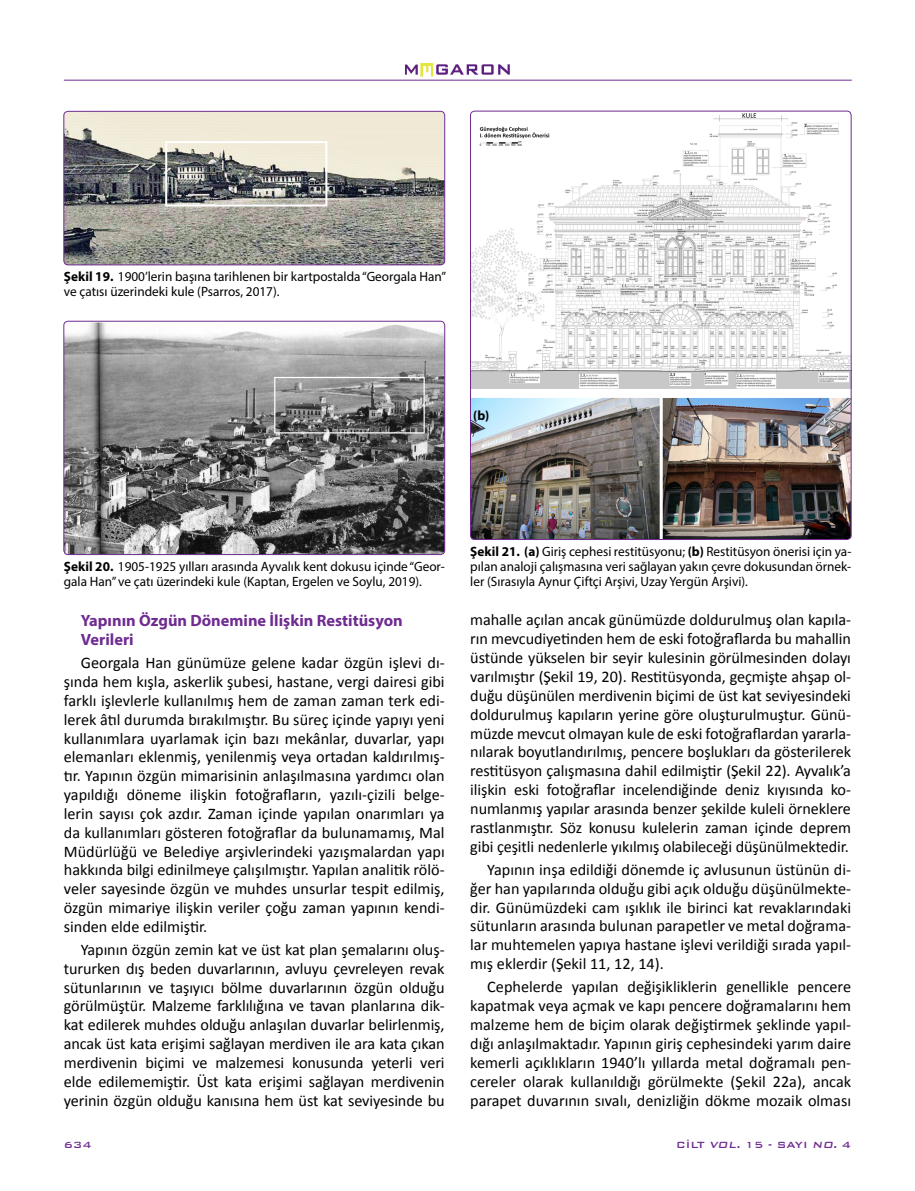
<style>
.page{position:relative;width:915px;height:1191px;background:#fff}
.page>*{position:absolute;margin:0;border:0;box-sizing:border-box;transform-origin:0 0}
.t1{font:700 16.35px/19.6px "Myriad Pro";color:#6f2c91}
.t2{font:16.2px/18.9px "Calibri";color:#000;text-align:justify}
.t3{font:13.5px/15px "Myriad Pro";color:#000}
.t4{font:700 13.5px "Myriad Pro";color:#000}
.t5{font:500 12px "Bank Gothic BT";color:#6f2c91}
.s1{font-weight:700}
.s2{font-style:italic}
</style>
<div class="page">
<img style="left:64px;top:111px;width:380px;height:154px">
<div style="left:64px;top:111px;width:381px;height:154px;border:1px solid #6f2c91;border-radius:4px"></div>
<img style="left:472px;top:398px;width:377px;height:140px">
<img style="left:64px;top:321px;width:380px;height:233px">
<div style="left:64px;top:321px;width:381px;height:234px;border:1px solid #6f2c91;border-radius:4px"></div>
<img style="left:470px;top:111px;width:380px;height:278px">
<img style="left:405px;top:64px;width:104px;height:16px">
<hr style="left:64px;top:80px;width:787px;height:1px;background:#6f2c91">
<p class="t3" style="left:64px;top:269px;width:383px"><span class="s1">Şekil 19.</span> 1900’lerin başına tarihlenen bir kartpostalda “Georgala Han” ve çatısı üzerindeki kule (Psarros, 2017).</p>
<p class="t4" style="left:473px;top:406px;width:18px">(b)</p>
<p class="t3" style="left:64px;top:558px;width:382px"><span class="s1">Şekil 20.</span> 1905-1925 yılları arasında Ayvalık kent dokusu içinde “Geor&shy;gala Han” ve çatı üzerindeki kule (Kaptan, Ergelen ve Soylu, 2019).</p>
<p class="t1" style="left:81px;top:609px;width:323px">Yapının Özgün Dönemine İlişkin Restitüsyon<br>Verileri</p>
<p class="t2" style="left:64px;top:653px;width:382px;text-indent:17px">Georgala Han günümüze gelene kadar özgün işlevi dı&shy;şında hem kışla, askerlik şubesi, hastane, vergi dairesi gibi farklı işlevlerle kullanılmış hem de zaman zaman terk edi&shy;lerek âtıl durumda bırakılmıştır. Bu süreç içinde yapıyı yeni kullanımlara uyarlamak için bazı mekânlar, duvarlar, yapı elemanları eklenmiş, yenilenmiş veya ortadan kaldırılmış&shy;tır. Yapının özgün mimarisinin anlaşılmasına yardımcı olan yapıldığı döneme ilişkin fotoğrafların, yazılı-çizili belge&shy;lerin sayısı çok azdır. Zaman içinde yapılan onarımları ya da kullanımları gösteren fotoğraflar da bulunamamış, Mal Müdürlüğü ve Belediye arşivlerindeki yazışmalardan yapı hakkında bilgi edinilmeye çalışılmıştır. Yapılan analitik rölö&shy;veler sayesinde özgün ve muhdes unsurlar tespit edilmiş, özgün mimariye ilişkin veriler çoğu zaman yapının kendi&shy;sinden elde edilmiştir.</p>
<p class="t2" style="left:64px;top:939px;width:382px;text-indent:17px">Yapının özgün zemin kat ve üst kat plan şemalarını oluş&shy;tururken dış beden duvarlarının, avluyu çevreleyen revak sütunlarının ve taşıyıcı bölme duvarlarının özgün olduğu görülmüştür. Malzeme farklılığına ve tavan planlarına dik&shy;kat edilerek muhdes olduğu anlaşılan duvarlar belirlenmiş, ancak üst kata erişimi sağlayan merdiven ile ara kata çıkan merdivenin biçimi ve malzemesi konusunda yeterli veri elde edilememiştir. Üst kata erişimi sağlayan merdivenin yerinin özgün olduğu kanısına hem üst kat seviyesinde bu</p>
<p class="t3" style="left:470px;top:543px;width:382px;text-align:justify"><span class="s1">Şekil 21. (a)</span> Giriş cephesi restitüsyonu; <span class="s1">(b)</span> Restitüsyon önerisi için ya&shy;pılan analoji çalışmasına veri sağlayan yakın çevre dokusundan örnek&shy;ler (Sırasıyla Aynur Çiftçi Arşivi, Uzay Yergün Arşivi).</p>
<p class="t2" style="left:470px;top:610px;width:382px">mahalle açılan ancak günümüzde doldurulmuş olan kapıla&shy;rın mevcudiyetinden hem de eski fotoğraflarda bu mahallin üstünde yükselen bir seyir kulesinin görülmesinden dolayı varılmıştır (Şekil 19, 20). Restitüsyonda, geçmişte ahşap ol&shy;duğu düşünülen merdivenin biçimi de üst kat seviyesindeki doldurulmuş kapıların yerine göre oluşturulmuştur. Günü&shy;müzde mevcut olmayan kule de eski fotoğraflardan yararla&shy;nılarak boyutlandırılmış, pencere boşlukları da gösterilerek restitüsyon çalışmasına dahil edilmiştir (Şekil 22). Ayvalık’a ilişkin eski fotoğraflar incelendiğinde deniz kıyısında ko&shy;numlanmış yapılar arasında benzer şekilde kuleli örneklere rastlanmıştır. Söz konusu kulelerin zaman içinde deprem gibi çeşitli nedenlerle yıkılmış olabileceği düşünülmektedir.</p>
<p class="t2" style="left:470px;top:859px;width:382px;text-indent:17px">Yapının inşa edildiği dönemde iç avlusunun üstünün di&shy;ğer han yapılarında olduğu gibi açık olduğu düşünülmekte&shy;dir. Günümüzdeki cam ışıklık ile birinci kat revaklarındaki sütunların arasında bulunan parapetler ve metal doğrama&shy;lar muhtemelen yapıya hastane işlevi verildiği sırada yapıl&shy;mış eklerdir (Şekil 11, 12, 14).</p>
<p class="t2" style="left:470px;top:976px;width:382px;text-indent:17px">Cephelerde yapılan değişikliklerin genellikle pencere kapatmak veya açmak ve kapı pencere doğramalarını hem malzeme hem de biçim olarak değiştirmek şeklinde yapıl&shy;dığı anlaşılmaktadır. Yapının giriş cephesindeki yarım daire kemerli açıklıkların 1940’lı yıllarda metal doğramalı pen&shy;cereler olarak kullanıldığı görülmekte (Şekil 22a), ancak parapet duvarının sıvalı, denizliğin dökme mozaik olması</p>
<p class="t5" style="left:64px;top:1138px;width:29px">634</p>
<p class="t5" style="left:676px;top:1138px;width:176px">CİLT <span class="s2">VOL.</span> 15 - SAYI <span class="s2">NO.</span> 4</p>
</div>
